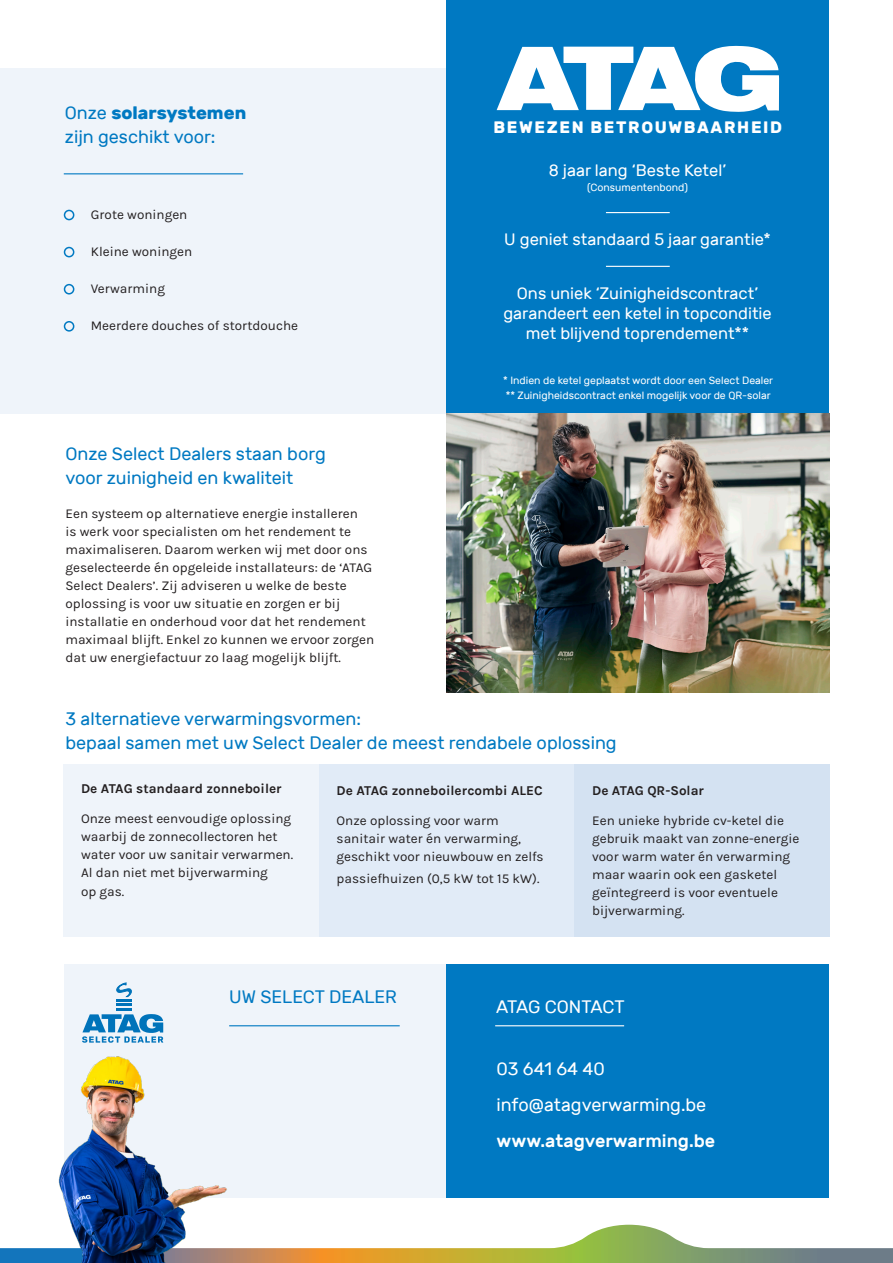
<style>
.page{position:relative;width:893px;height:1263px;background:#fff}
.page>*{position:absolute;margin:0;border:0;box-sizing:border-box;transform-origin:0 0}
.t1{font:18px/24px "Rubik";color:#0079c2}
.t2{font:18px "Rubik";color:#fff}
.t3{font:500 18px "Rubik";color:#fff}
.t4{font:16.5px/19.8px "Rubik";color:#fff;text-align:center}
.t5{font:700 16.5px "Rubik";letter-spacing:.1em;color:#fff}
.t6{font:13.5px/18px "Karla";color:#231f20}
.t7{font:700 13.5px "Karla";color:#231f20}
.t8{font:10.5px/15px "Rubik";color:#fff}
.s1{font-weight:700}
</style>
<div class="page">
<svg style="left:0;top:1248px;width:893px;height:15px;background:#9a9a5c"></svg>
<svg style="left:236px;top:1154px;width:593px;height:94px"></svg>
<div style="left:319px;top:764px;width:255px;height:172px;background:#e1ebf7"></div>
<div style="left:574px;top:764px;width:255px;height:172px;background:#d4e2f2"></div>
<div style="left:64px;top:964px;width:382px;height:233px;background:#eff4fa"></div>
<svg style="left:82px;top:982px;width:81px;height:61px"></svg>
<hr style="left:116px;top:1003px;width:16px;height:3px;background:#0073ba">
<hr style="left:116px;top:999px;width:16px;height:3px;background:#0073ba">
<img style="left:55px;top:1056px;width:181px;height:207px">
<div style="left:447px;top:964px;width:382px;height:233px;background:#0079c2"></div>
<div style="left:0;top:68px;width:497px;height:346px;background:#eff4fa"></div>
<hr style="left:64px;top:173px;width:179px;height:1px;background:#0079c2">
<div style="left:64px;top:210px;width:10px;height:10px;border:2px solid #0079c2;border-radius:50%"></div>
<div style="left:64px;top:284px;width:10px;height:10px;border:2px solid #0079c2;border-radius:50%"></div>
<div style="left:64px;top:247px;width:10px;height:10px;border:2px solid #0079c2;border-radius:50%"></div>
<div style="left:446px;top:0;width:383px;height:414px;background:#0079c2"></div>
<svg style="left:497px;top:45px;width:282px;height:67px"></svg>
<hr style="left:606px;top:212px;width:64px;height:1px;background:#fff">
<div style="left:64px;top:321px;width:10px;height:11px;border:2px solid #0079c2;border-radius:50%"></div>
<img style="left:446px;top:414px;width:383px;height:278px">
<hr style="left:495px;top:1025px;width:129px;height:1px;background:#fff">
<hr style="left:229px;top:1025px;width:171px;height:1px;background:#0079c2">
<hr style="left:606px;top:266px;width:64px;height:1px;background:#fff">
<div style="left:64px;top:764px;width:255px;height:172px;background:#eff4fa"></div>
<p class="t1" style="left:65px;top:101px;width:183px">Onze <span class="s1">solarsystemen </span>zijn geschikt voor:</p>
<p class="t6" style="left:91px;top:206px;width:98px">Grote woningen</p>
<p class="t6" style="left:91px;top:243px;width:103px">Kleine woningen</p>
<p class="t6" style="left:91px;top:280px;width:76px">Verwarming</p>
<p class="t6" style="left:91px;top:317px;width:209px">Meerdere douches of stortdouche</p>
<p class="t1" style="left:65px;top:442px;width:262px">Onze Select Dealers staan borg voor zuinigheid en kwaliteit</p>
<p class="t6" style="left:65px;top:504px;width:310px">Een systeem op alternatieve energie installeren<br>is werk voor specialisten om het rendement te maximaliseren. Daarom werken wij met door ons geselecteerde én opgeleide installateurs: de ‘ATAG Select Dealers’. Zij adviseren u welke de beste oplossing is voor uw situatie en zorgen er bij installatie en onderhoud voor dat het rendement maximaal blijft. Enkel zo kunnen we ervoor zorgen dat uw energiefactuur zo laag mogelijk blijft.</p>
<p class="t5" style="left:493px;top:117px;width:290px">BEWEZEN BETROUWBAARHEID</p>
<p class="t4" style="left:549px;top:161px;width:179px">8 jaar lang ‘Beste Ketel’</p>
<p class="t8" style="left:587px;top:180px;width:102px">(Consumentenbond)</p>
<p class="t4" style="left:504px;top:230px;width:268px">U geniet standaard 5 jaar garantie*</p>
<p class="t4" style="left:503px;top:284px;width:270px">Ons uniek ‘Zuinigheidscontract’ garandeert een ketel in topconditie met blijvend toprendement**</p>
<p class="t8" style="left:503px;top:373px;width:272px">* Indien de ketel geplaatst wordt door een Select Dealer ** Zuinigheidscontract enkel mogelijk voor de QR-solar</p>
<p class="t1" style="left:65px;top:707px;width:553px">3 alternatieve verwarmingsvormen:<br>bepaal samen met uw Select Dealer de meest rendabele oplossing</p>
<p class="t7" style="left:81px;top:780px;width:202px">De ATAG standaard zonneboiler</p>
<p class="t6" style="left:81px;top:810px;width:214px">Onze meest eenvoudige oplossing waarbij de zonnecollectoren het water voor uw sanitair verwarmen.<br>Al dan niet met bijverwarming<br>op gas.</p>
<p class="t7" style="left:337px;top:782px;width:208px">De ATAG zonneboilercombi ALEC</p>
<p class="t6" style="left:337px;top:812px;width:209px">Onze oplossing voor warm sanitair water én verwarming, geschikt voor nieuwbouw en zelfs</p>
<p class="t6" style="left:337px;top:869px;width:204px">passiefhuizen (0,5 kW tot 15 kW).</p>
<p class="t7" style="left:592px;top:782px;width:114px">De ATAG QR-Solar</p>
<p class="t6" style="left:592px;top:812px;width:209px">Een unieke hybride cv-ketel die gebruik maakt van zonne-energie voor warm water én verwarming maar waarin ook een gasketel geïntegreerd is voor eventuele bijverwarming.</p>
<p class="t1" style="left:229px;top:985px;width:169px">UW SELECT DEALER</p>
<p class="t2" style="left:496px;top:997px;width:130px">ATAG CONTACT</p>
<p class="t2" style="left:496px;top:1059px;width:110px">03 641 64 40</p>
<p class="t2" style="left:496px;top:1095px;width:211px">info@atagverwarming.be</p>
<p class="t3" style="left:496px;top:1131px;width:220px">www.atagverwarming.be</p>
</div>
